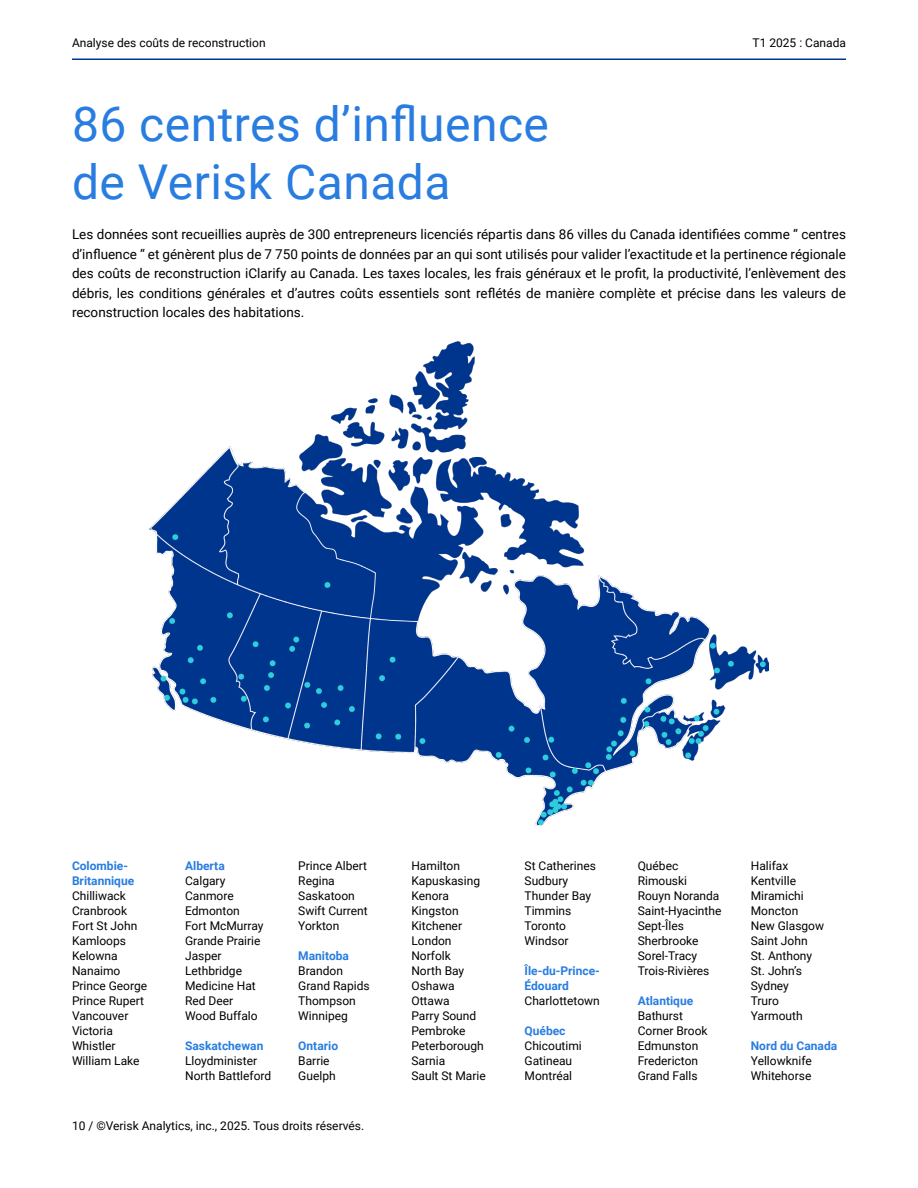
<style>
.page{position:relative;width:918px;height:1188px;background:#fff}
.page>*{position:absolute;margin:0;border:0;box-sizing:border-box;transform-origin:0 0}
.Body{font:48px/57.6px "Roboto";letter-spacing:.01em;color:#297de0}
.Body-2{font:13.5px/19.5px "Roboto";color:#000;text-align:justify}
.t1{font:12px/15px "Roboto";color:#000}
.t2{font:700 12px/15px "Roboto";color:#297de0}
</style>
<div class="page">
<hr style="left:72px;top:58px;width:774px;height:2px;background:#00368f">
<img style="left:149px;top:341px;width:620px;height:485px">
<p class="t1" style="left:72px;top:35px;width:195px">Analyse des coûts de reconstruction</p>
<p class="t1" style="left:753px;top:35px;width:95px">T1 2025 : Canada</p>
<p class="Body" style="left:72px;top:93px;width:479px">86 centres d’influence de Verisk Canada</p>
<p class="Body-2" style="left:72px;top:224px;width:776px">Les données sont recueillies auprès de 300 entrepreneurs licenciés répartis dans 86 villes du Canada identifiées comme “ centres d’influence “ et génèrent plus de 7 750 points de données par an qui sont utilisés pour valider l’exactitude et la pertinence régionale des coûts de reconstruction iClarify au Canada. Les taxes locales, les frais généraux et le profit, la productivité, l’enlèvement des débris, les conditions générales et d’autres coûts essentiels sont reflétés de manière complète et précise dans les valeurs de reconstruction locales des habitations.</p>
<p class="t2" style="left:72px;top:857px;width:64px">Colombie-<br>Britannique</p>
<p class="t1" style="left:72px;top:887px;width:55px">Chilliwack</p>
<p class="t1" style="left:72px;top:902px;width:57px">Cranbrook</p>
<p class="t1" style="left:72px;top:917px;width:67px">Fort St John</p>
<p class="t1" style="left:72px;top:932px;width:56px">Kamloops</p>
<p class="t1" style="left:72px;top:947px;width:47px">Kelowna</p>
<p class="t1" style="left:72px;top:962px;width:50px">Nanaimo</p>
<p class="t1" style="left:72px;top:977px;width:77px">Prince George</p>
<p class="t1" style="left:72px;top:992px;width:74px">Prince Rupert</p>
<p class="t1" style="left:72px;top:1007px;width:58px">Vancouver</p>
<p class="t1" style="left:72px;top:1022px;width:42px">Victoria</p>
<p class="t1" style="left:72px;top:1037px;width:45px">Whistler</p>
<p class="t1" style="left:72px;top:1052px;width:69px">William Lake</p>
<p class="t2" style="left:185px;top:857px;width:41px">Alberta</p>
<p class="t1" style="left:185px;top:872px;width:42px">Calgary</p>
<p class="t1" style="left:185px;top:887px;width:50px">Canmore</p>
<p class="t1" style="left:185px;top:902px;width:56px">Edmonton</p>
<p class="t1" style="left:185px;top:917px;width:80px">Fort McMurray</p>
<p class="t1" style="left:185px;top:932px;width:77px">Grande Prairie</p>
<p class="t1" style="left:185px;top:947px;width:38px">Jasper</p>
<p class="t1" style="left:185px;top:962px;width:58px">Lethbridge</p>
<p class="t1" style="left:185px;top:977px;width:72px">Medicine Hat</p>
<p class="t1" style="left:185px;top:992px;width:50px">Red Deer</p>
<p class="t1" style="left:185px;top:1007px;width:74px">Wood Buffalo</p>
<p class="t2" style="left:185px;top:1037px;width:80px">Saskatchewan</p>
<p class="t1" style="left:185px;top:1052px;width:73px">Lloydminister</p>
<p class="t1" style="left:185px;top:1067px;width:88px">North Battleford</p>
<p class="t1" style="left:298px;top:857px;width:70px">Prince Albert</p>
<p class="t1" style="left:298px;top:872px;width:38px">Regina</p>
<p class="t1" style="left:298px;top:887px;width:58px">Saskatoon</p>
<p class="t1" style="left:298px;top:902px;width:71px">Swift Current</p>
<p class="t1" style="left:298px;top:917px;width:43px">Yorkton</p>
<p class="t2" style="left:298px;top:947px;width:52px">Manitoba</p>
<p class="t1" style="left:298px;top:962px;width:46px">Brandon</p>
<p class="t1" style="left:298px;top:977px;width:73px">Grand Rapids</p>
<p class="t1" style="left:298px;top:992px;width:59px">Thompson</p>
<p class="t1" style="left:298px;top:1007px;width:51px">Winnipeg</p>
<p class="t2" style="left:298px;top:1037px;width:41px">Ontario</p>
<p class="t1" style="left:298px;top:1052px;width:33px">Barrie</p>
<p class="t1" style="left:298px;top:1067px;width:39px">Guelph</p>
<p class="t1" style="left:72px;top:1117px;width:294px">10 / ©Verisk Analytics, inc., 2025. Tous droits réservés.</p>
<p class="t1" style="left:411px;top:857px;width:50px">Hamilton</p>
<p class="t1" style="left:411px;top:872px;width:70px">Kapuskasing</p>
<p class="t1" style="left:411px;top:887px;width:39px">Kenora</p>
<p class="t1" style="left:411px;top:902px;width:49px">Kingston</p>
<p class="t1" style="left:411px;top:917px;width:52px">Kitchener</p>
<p class="t1" style="left:411px;top:932px;width:42px">London</p>
<p class="t1" style="left:411px;top:947px;width:41px">Norfolk</p>
<p class="t1" style="left:411px;top:962px;width:54px">North Bay</p>
<p class="t1" style="left:411px;top:977px;width:45px">Oshawa</p>
<p class="t1" style="left:411px;top:992px;width:40px">Ottawa</p>
<p class="t1" style="left:411px;top:1007px;width:66px">Parry Sound</p>
<p class="t1" style="left:411px;top:1022px;width:56px">Pembroke</p>
<p class="t1" style="left:411px;top:1037px;width:74px">Peterborough</p>
<p class="t1" style="left:411px;top:1052px;width:35px">Sarnia</p>
<p class="t1" style="left:411px;top:1067px;width:76px">Sault St Marie</p>
<p class="t1" style="left:525px;top:857px;width:73px">St Catherines</p>
<p class="t1" style="left:525px;top:872px;width:45px">Sudbury</p>
<p class="t1" style="left:525px;top:887px;width:68px">Thunder Bay</p>
<p class="t1" style="left:525px;top:902px;width:48px">Timmins</p>
<p class="t1" style="left:525px;top:917px;width:43px">Toronto</p>
<p class="t1" style="left:525px;top:932px;width:46px">Windsor</p>
<p class="t2" style="left:525px;top:962px;width:77px">Île-du-Prince-<br>Édouard</p>
<p class="t1" style="left:525px;top:992px;width:77px">Charlottetown</p>
<p class="t2" style="left:525px;top:1022px;width:42px">Québec</p>
<p class="t1" style="left:525px;top:1037px;width:59px">Chicoutimi</p>
<p class="t1" style="left:525px;top:1052px;width:49px">Gatineau</p>
<p class="t1" style="left:525px;top:1067px;width:49px">Montréal</p>
<p class="t1" style="left:638px;top:857px;width:42px">Québec</p>
<p class="t1" style="left:638px;top:872px;width:51px">Rimouski</p>
<p class="t1" style="left:638px;top:887px;width:83px">Rouyn Noranda</p>
<p class="t1" style="left:638px;top:902px;width:85px">Saint-Hyacinthe</p>
<p class="t1" style="left:638px;top:917px;width:48px">Sept-Îles</p>
<p class="t1" style="left:638px;top:932px;width:62px">Sherbrooke</p>
<p class="t1" style="left:638px;top:947px;width:61px">Sorel-Tracy</p>
<p class="t1" style="left:638px;top:962px;width:73px">Trois-Rivières</p>
<p class="t2" style="left:638px;top:992px;width:57px">Atlantique</p>
<p class="t1" style="left:638px;top:1007px;width:47px">Bathurst</p>
<p class="t1" style="left:638px;top:1022px;width:71px">Corner Brook<br>Edmunston</p>
<p class="t1" style="left:638px;top:1052px;width:62px">Fredericton</p>
<p class="t1" style="left:638px;top:1067px;width:61px">Grand Falls</p>
<p class="t1" style="left:751px;top:857px;width:39px">Halifax</p>
<p class="t1" style="left:751px;top:872px;width:47px">Kentville</p>
<p class="t1" style="left:751px;top:887px;width:54px">Miramichi<br>Moncton</p>
<p class="t1" style="left:751px;top:917px;width:75px">New Glasgow</p>
<p class="t1" style="left:751px;top:932px;width:58px">Saint John</p>
<p class="t1" style="left:751px;top:947px;width:63px">St. Anthony</p>
<p class="t1" style="left:751px;top:962px;width:53px">St. John’s</p>
<p class="t1" style="left:751px;top:977px;width:40px">Sydney</p>
<p class="t1" style="left:751px;top:992px;width:30px">Truro</p>
<p class="t1" style="left:751px;top:1007px;width:53px">Yarmouth</p>
<p class="t2" style="left:751px;top:1037px;width:88px">Nord du Canada</p>
<p class="t1" style="left:751px;top:1052px;width:62px">Yellowknife</p>
<p class="t1" style="left:751px;top:1067px;width:62px">Whitehorse</p>
</div>
